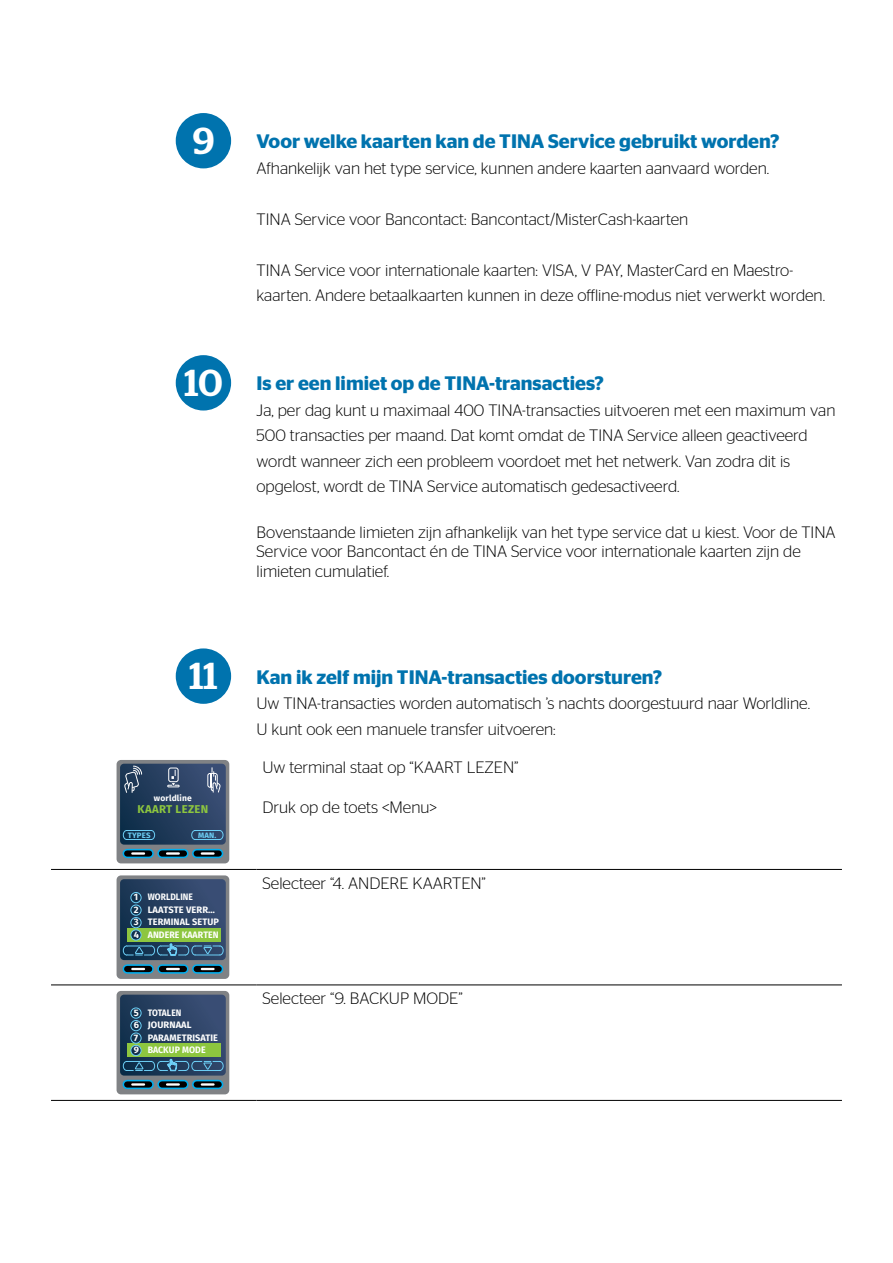
<style>
.page{position:relative;width:893px;height:1263px;background:#fff}
.page>*{position:absolute;margin:0;border:0;box-sizing:border-box;transform-origin:0 0}
.t1{font:500 37.5px "Stag";color:#fff}
.t2{font:600 19.5px "Stag Sans";color:#0073ae}
.t3{font:300 16.5px/25.5px "Stag Sans";color:#000}
.t4{font:700 11.25px "Fira Sans";letter-spacing:.03em;color:#8dc63f}
.t5{font:700 9.3px/12.5px "Fira Sans";letter-spacing:.01em;color:#fff}
.t6{font:700 8.55px "Fira Sans";letter-spacing:.02em;color:#fff}
.t7{font:700 7.8px "Fira Sans";letter-spacing:.02em;color:#6dcff6}
</style>
<div class="page">
<div style="left:176px;top:648px;width:55px;height:56px;background:#0073ae;border-radius:50%"></div>
<hr style="left:51px;top:869px;width:206px;height:1px;background:#000">
<hr style="left:257px;top:869px;width:585px;height:1px;background:#000">
<hr style="left:51px;top:985px;width:206px;height:1px;background:#000">
<hr style="left:257px;top:985px;width:585px;height:1px;background:#000">
<hr style="left:51px;top:1100px;width:206px;height:1px;background:#000">
<hr style="left:257px;top:1100px;width:585px;height:1px;background:#000">
<svg style="left:117px;top:760px;width:112px;height:103px;background:#727e85"></svg>
<div style="left:127px;top:849px;width:22px;height:9px;background:#00aeef"></div>
<div style="left:127px;top:850px;width:22px;height:7px;background:#000"></div>
<svg style="left:132px;top:852px;width:12px;height:3px"></svg>
<div style="left:162px;top:849px;width:22px;height:9px;background:#00aeef"></div>
<div style="left:162px;top:850px;width:22px;height:7px;background:#000"></div>
<svg style="left:167px;top:852px;width:12px;height:3px"></svg>
<div style="left:197px;top:849px;width:22px;height:9px;background:#00aeef"></div>
<div style="left:197px;top:850px;width:22px;height:7px;background:#000"></div>
<svg style="left:202px;top:852px;width:12px;height:3px"></svg>
<svg style="left:120px;top:764px;width:106px;height:81px;background:#2e4767"></svg>
<div style="left:117px;top:875px;width:112px;height:104px;background:#808285;border-radius:4px"></div>
<div style="left:127px;top:964px;width:22px;height:10px;background:#0099d3"></div>
<svg style="left:127px;top:966px;width:22px;height:6px"></svg>
<svg style="left:132px;top:968px;width:12px;height:2px"></svg>
<div style="left:162px;top:964px;width:22px;height:10px;background:#0099d3"></div>
<svg style="left:162px;top:966px;width:22px;height:6px"></svg>
<svg style="left:167px;top:968px;width:12px;height:2px"></svg>
<div style="left:197px;top:964px;width:22px;height:10px;background:#0099d3"></div>
<svg style="left:197px;top:966px;width:22px;height:6px"></svg>
<svg style="left:202px;top:968px;width:12px;height:2px"></svg>
<svg style="left:120px;top:879px;width:106px;height:82px;background:#395963"></svg>
<div style="left:130px;top:929px;width:12px;height:11px;border:1px solid #6dcff6;border-radius:50%"></div>
<svg style="left:117px;top:991px;width:112px;height:103px;background:#727e85"></svg>
<div style="left:127px;top:1080px;width:22px;height:9px;background:#00425b"></div>
<svg style="left:127px;top:1082px;width:22px;height:5px"></svg>
<svg style="left:132px;top:1083px;width:12px;height:3px"></svg>
<div style="left:162px;top:1080px;width:22px;height:9px;background:#00445d"></div>
<div style="left:162px;top:1081px;width:22px;height:6px;background:#000"></div>
<svg style="left:167px;top:1083px;width:12px;height:3px"></svg>
<div style="left:197px;top:1080px;width:22px;height:9px;background:#00425b"></div>
<svg style="left:197px;top:1082px;width:22px;height:5px"></svg>
<svg style="left:202px;top:1083px;width:12px;height:3px"></svg>
<svg style="left:120px;top:995px;width:106px;height:81px;background:#385962"></svg>
<div style="left:130px;top:1045px;width:12px;height:11px;border:1px solid #6dcff6;border-radius:50%"></div>
<div style="left:176px;top:355px;width:55px;height:55px;background:#0073ae;border-radius:50%"></div>
<div style="left:176px;top:113px;width:55px;height:55px;background:#0073ae;border-radius:50%"></div>
<h1 class="t1" style="left:193px;top:118px;width:23px">9</h1>
<h1 class="t1" style="left:184px;top:360px;width:40px">10</h1>
<h1 class="t1" style="left:189px;top:654px;width:30px">11</h1>
<p class="t6" style="left:154px;top:792px;width:40px">worldline</p>
<p class="t4" style="left:138px;top:801px;width:72px">KAART LEZEN</p>
<p class="t7" style="left:128px;top:829px;width:24px">TYPES</p>
<p class="t7" style="left:198px;top:829px;width:20px">MAN.</p>
<p class="t5" style="left:134px;top:891px;width:87px">1 WORLDLINE<br>2 LAATSTE VERR…<br>3 TERMINAL SETUP<br>4 ANDERE KAARTEN</p>
<p class="t5" style="left:134px;top:1006px;width:86px">5 TOTALEN<br>6 JOURNAAL<br>7 PARAMETRISATIE<br>9 BACKUP MODE</p>
<p class="t2" style="left:257px;top:130px;width:524px">Voor welke kaarten kan de TINA Service gebruikt worden?</p>
<p class="t3" style="left:257px;top:155px;width:514px">Afhankelijk van het type service, kunnen andere kaarten aanvaard worden.</p>
<p class="t3" style="left:257px;top:206px;width:433px">TINA Service voor Bancontact: Bancontact/MisterCash-kaarten</p>
<p class="t3" style="left:257px;top:257px;width:570px">TINA Service voor internationale kaarten: VISA, V PAY, MasterCard en Maestro&shy;kaarten. Andere betaalkaarten kunnen in deze offline-modus niet verwerkt worden.</p>
<p class="t2" style="left:257px;top:372px;width:349px">Is er een limiet op de TINA-transacties?</p>
<p class="t3" style="left:257px;top:397px;width:580px">Ja, per dag kunt u maximaal 400 TINA-transacties uitvoeren met een maximum van 500 transacties per maand. Dat komt omdat de TINA Service alleen geactiveerd wordt wanneer zich een probleem voordoet met het netwerk. Van zodra dit is opgelost, wordt de TINA Service automatisch gedesactiveerd.</p>
<p class="t3" style="left:257px;top:522px;width:581px;line-height:19.8px">Bovenstaande limieten zijn afhankelijk van het type service dat u kiest. Voor de TINA<br>Service voor Bancontact én de TINA Service voor internationale kaarten zijn de limieten cumulatief.</p>
<p class="t2" style="left:257px;top:665px;width:407px">Kan ik zelf mijn TINA-transacties doorsturen?</p>
<p class="t3" style="left:257px;top:690px;width:555px">Uw TINA-transacties worden automatisch ’s nachts doorgestuurd naar Worldline.<br>U kunt ook een manuele transfer uitvoeren:</p>
<p class="t3" style="left:263px;top:754px;width:257px">Uw terminal staat op “KAART LEZEN”</p>
<p class="t3" style="left:263px;top:794px;width:176px">Druk op de toets &lt;Menu&gt;</p>
<p class="t3" style="left:263px;top:870px;width:225px">Selecteer “4. ANDERE KAARTEN”</p>
<p class="t3" style="left:263px;top:985px;width:202px">Selecteer “9. BACKUP MODE”</p>
</div>
